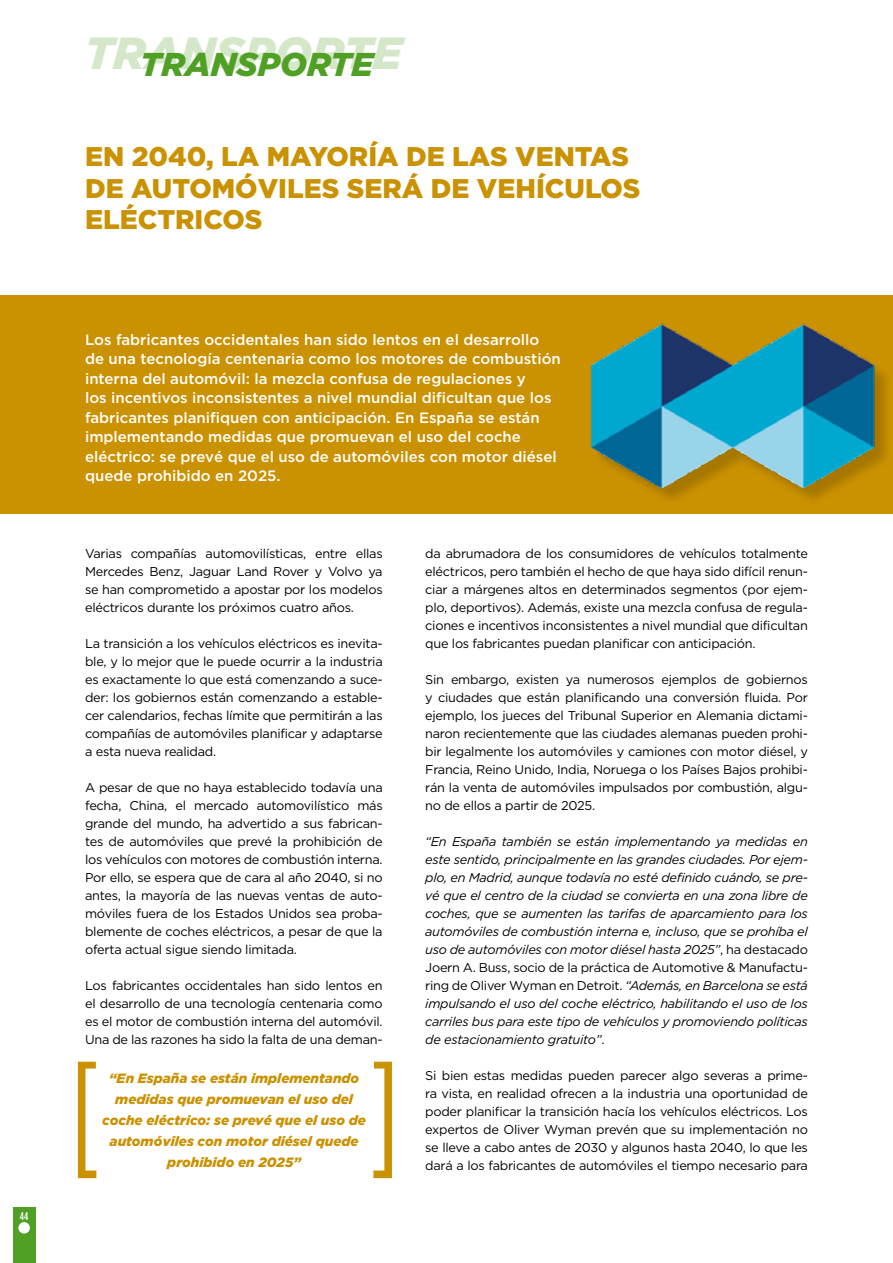
<style>
.page{position:relative;width:893px;height:1263px;background:#fff}
.page>*{position:absolute;margin:0;border:0;box-sizing:border-box;transform-origin:0 0}
.t1{font:italic 900 45px "Gotham";color:#51a026}
.t2{font:italic 900 33px "Gotham";color:#51a026}
.t3{font:900 27px/31.5px "Gotham";color:#ca9100}
.t4{font:500 15px/19.5px "Gotham";color:#fff}
.t5{font:italic 900 13.5px/21px "Gotham";color:#ca9100;text-align:center}
.t6{font:12.75px/18px "Gotham";letter-spacing:-.02em;color:#000;text-align:justify}
.t7{font:italic 12.75px/18px "Gotham";letter-spacing:-.02em;color:#000;text-align:justify}
.t8{font:500 11.25px "Gotham Condensed";color:#fff}
.s1{font-style:normal}
</style>
<div class="page">
<div style="left:13px;top:1207px;width:23px;height:56px;background:#51a026"></div>
<div style="left:18px;top:1222px;width:12px;height:11px;background:#fff;border-radius:50%"></div>
<div style="left:0;top:295px;width:893px;height:219px;background:#ca9100"></div>
<svg style="left:78px;top:1062px;width:18px;height:116px"></svg>
<svg style="left:373px;top:1062px;width:19px;height:116px"></svg>
<div style="left:594px;top:327px;width:298px;height:179px;background:#000;opacity:.18"></div>
<img style="left:590px;top:323px;width:287px;height:174px">
<p class="t8" style="left:20px;top:1209px;width:10px">44</p>
<h1 class="t1" style="left:84px;top:27px;width:320px">TRANSPORTE</h1>
<h2 class="t2" style="left:140px;top:45px;width:235px">TRANSPORTE</h2>
<h3 class="t3" style="left:85px;top:140px;width:557px">EN 2040, LA MAYORÍA DE LAS VENTAS<br>DE AUTOMÓVILES SERÁ DE VEHÍCULOS<br>ELÉCTRICOS</h3>
<p class="t4" style="left:85px;top:329px;width:477px">Los fabricantes occidentales han sido lentos en el desarrollo de una tecnología centenaria como los motores de combustión interna del automóvil: la mezcla confusa de regulaciones y<br>los incentivos inconsistentes a nivel mundial dificultan que los fabricantes planifiquen con anticipación. En España se están implementando medidas que promuevan el uso del coche eléctrico: se prevé que el uso de automóviles con motor diésel quede prohibido en 2025.</p>
<p class="t6" style="left:85px;top:544px;width:299px">Varias compañías automovilísticas, entre ellas Mercedes Benz, Jaguar Land Rover y Volvo ya se han comprometido a apostar por los modelos eléctricos durante los próximos cuatro años.</p>
<p class="t6" style="left:85px;top:634px;width:299px">La transición a los vehículos eléctricos es inevita&shy;ble, y lo mejor que le puede ocurrir a la industria es exactamente lo que está comenzando a suce&shy;der: los gobiernos están comenzando a estable&shy;cer calendarios, fechas límite que permitirán a las compañías de automóviles planificar y adaptarse a esta nueva realidad.</p>
<p class="t6" style="left:85px;top:778px;width:299px">A pesar de que no haya establecido todavía una fecha, China, el mercado automovilístico más grande del mundo, ha advertido a sus fabrican&shy;tes de automóviles que prevé la prohibición de los vehículos con motores de combustión interna.<br>Por ello, se espera que de cara al año 2040, si no antes, la mayoría de las nuevas ventas de auto&shy;móviles fuera de los Estados Unidos sea proba&shy;blemente de coches eléctricos, a pesar de que la oferta actual sigue siendo limitada.</p>
<p class="t6" style="left:85px;top:976px;width:299px">Los fabricantes occidentales han sido lentos en el desarrollo de una tecnología centenaria como es el motor de combustión interna del automóvil.<br>Una de las razones ha sido la falta de una deman-</p>
<p class="t5" style="left:102px;top:1067px;width:265px">“En España se están implementando medidas que promuevan el uso del coche eléctrico: se prevé que el uso de automóviles con motor diésel quede prohibido en 2025”</p>
<p class="t6" style="left:425px;top:544px;width:384px">da abrumadora de los consumidores de vehículos totalmente eléctricos, pero también el hecho de que haya sido difícil renun&shy;ciar a márgenes altos en determinados segmentos (por ejem&shy;plo, deportivos). Además, existe una mezcla confusa de regula&shy;ciones e incentivos inconsistentes a nivel mundial que dificultan que los fabricantes puedan planificar con anticipación.</p>
<p class="t6" style="left:425px;top:670px;width:384px">Sin embargo, existen ya numerosos ejemplos de gobiernos y ciudades que están planificando una conversión fluida. Por ejemplo, los jueces del Tribunal Superior en Alemania dictami&shy;naron recientemente que las ciudades alemanas pueden prohi&shy;bir legalmente los automóviles y camiones con motor diésel, y Francia, Reino Unido, India, Noruega o los Países Bajos prohibi&shy;rán la venta de automóviles impulsados por combustión, algu&shy;no de ellos a partir de 2025.</p>
<p class="t7" style="left:425px;top:833px;width:384px">“En España también se están implementando ya medidas en este sentido, principalmente en las grandes ciudades. Por ejem&shy;plo, en Madrid, aunque todavía no esté definido cuándo, se pre&shy;vé que el centro de la ciudad se convierta en una zona libre de coches, que se aumenten las tarifas de aparcamiento para los automóviles de combustión interna e, incluso, que se prohíba el uso de automóviles con motor diésel hasta 2025”<span class="s1">, ha destacado Joern A. Buss, socio de la práctica de Automotive &amp; Manufactu&shy;ring de Oliver Wyman en Detroit.</span> “Además, en Barcelona se está impulsando el uso del coche eléctrico, habilitando el uso de los carriles bus para este tipo de vehículos y promoviendo políticas de estacionamiento gratuito”<span class="s1">.</span></p>
<p class="t6" style="left:425px;top:1066px;width:384px">Si bien estas medidas pueden parecer algo severas a prime&shy;ra vista, en realidad ofrecen a la industria una oportunidad de poder planificar la transición hacía los vehículos eléctricos. Los expertos de Oliver Wyman prevén que su implementación no se lleve a cabo antes de 2030 y algunos hasta 2040, lo que les dará a los fabricantes de automóviles el tiempo necesario para</p>
</div>
